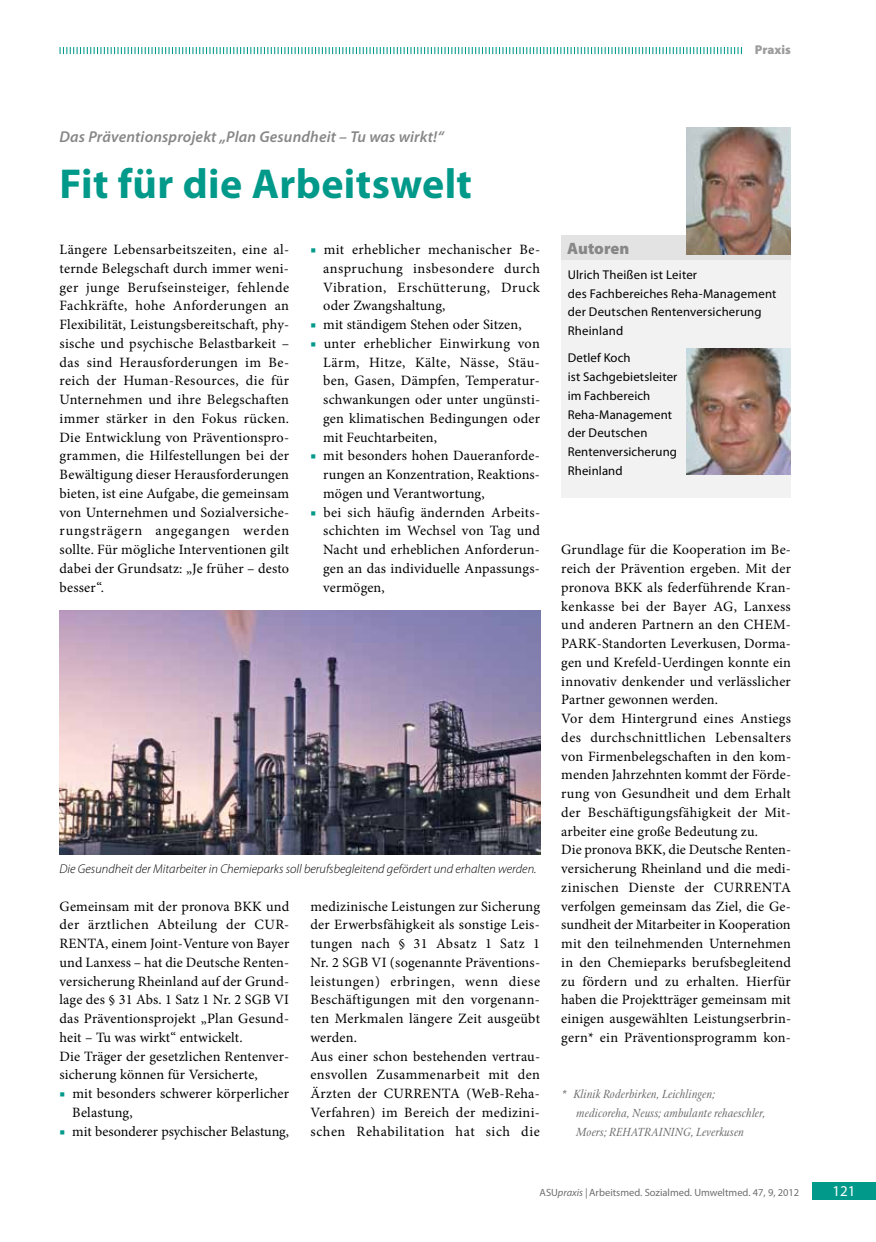
<style>
.page{position:relative;width:876px;height:1242px;background:#fff}
.page>*{position:absolute;margin:0;border:0;box-sizing:border-box;transform-origin:0 0}
.t1{font:700 42px "Myriad Pro";letter-spacing:.01em;color:#00998a}
.t2{font:900 16.5px "Myriad Pro";letter-spacing:-.005em;color:#868786}
.t3{font:italic 600 15.75px "Myriad Pro";letter-spacing:.01em;color:#868786}
.t4{font:15px "Myriad Pro";color:#fff}
.t5{font:14.25px/18.8px "Minion Pro";letter-spacing:.015em;color:#000;text-align:justify}
.t6{font:12.75px/18.8px "Myriad Pro";letter-spacing:.015em;color:#000}
.t7{font:italic 12.75px/18.8px "Stone Print";letter-spacing:.005em;color:#6e6e6e}
.t8{font:italic 300 12.75px "Myriad Pro";color:#000}
.t9{font:900 12.75px "Myriad Pro";color:#9c9c9d}
.t10{font:10.5px "Myriad Pro";color:#6e6e6e}
.s1{color:#00998a}
.s2{font-style:italic}
</style>
<div class="page">
<div style="left:812px;top:1182px;width:64px;height:17px;background:#00998a"></div>
<img style="left:60px;top:610px;width:480px;height:244px">
<svg style="left:60px;top:47px;width:682px;height:7px"></svg>
<div style="left:561px;top:235px;width:230px;height:26px;background:#e3e3e3"></div>
<div style="left:561px;top:261px;width:230px;height:237px;background:#f2f2f2"></div>
<img style="left:687px;top:128px;width:104px;height:126px">
<img style="left:687px;top:348px;width:104px;height:127px">
<p class="t9" style="left:755px;top:43px;width:37px">Praxis</p>
<p class="t3" style="left:60px;top:128px;width:386px">Das Präventionsprojekt „Plan Gesundheit – Tu was wirkt!“</p>
<h1 class="t1" style="left:60px;top:160px;width:414px">Fit für die Arbeitswelt</h1>
<p class="t5" style="left:60px;top:240px;width:231px">Längere Lebensarbeitszeiten, eine al&shy;ternde Belegschaft durch immer weni&shy;ger junge Berufseinsteiger, fehlende Fachkräfte, hohe Anforderungen an Flexibilität, Leistungsbereitschaft, phy&shy;sische und psychische Belastbarkeit – das sind Herausforderungen im Be&shy;reich der Human-Resources, die für Unternehmen und ihre Belegschaften immer stärker in den Fokus rücken.<br>Die Entwicklung von Präventionspro&shy;grammen, die Hilfestellungen bei der Bewältigung dieser Herausforderungen bieten, ist eine Aufgabe, die gemeinsam von Unternehmen und Sozialversiche&shy;rungsträgern angegangen werden sollte. Für mögliche Interventionen gilt dabei der Grundsatz: „Je früher – desto besser“.</p>
<p class="t5" style="left:323px;top:240px;width:218px;text-indent:-13px"><span class="s1">■</span> mit erheblicher mechanischer Be&shy;anspruchung insbesondere durch Vibration, Erschütterung, Druck oder Zwangshaltung,</p>
<p class="t5" style="left:310px;top:315px;width:213px"><span class="s1">■</span> mit ständigem Stehen oder Sitzen,</p>
<p class="t5" style="left:323px;top:334px;width:218px;text-indent:-13px"><span class="s1">■</span> unter erheblicher Einwirkung von Lärm, Hitze, Kälte, Nässe, Stäu&shy;ben, Gasen, Dämpfen, Temperatur&shy;schwankungen oder unter ungünsti&shy;gen klimatischen Bedingungen oder mit Feuchtarbeiten,</p>
<p class="t5" style="left:323px;top:446px;width:218px;text-indent:-13px"><span class="s1">■</span> mit besonders hohen Daueranforde&shy;rungen an Konzentration, Reaktions&shy;mögen und Verantwortung,</p>
<p class="t5" style="left:323px;top:503px;width:218px;text-indent:-13px"><span class="s1">■</span> bei sich häufig ändernden Arbeits&shy;schichten im Wechsel von Tag und Nacht und erheblichen Anforderun&shy;gen an das individuelle Anpassungs&shy;vermögen,</p>
<p class="t8" style="left:60px;top:862px;width:478px">Die Gesundheit der Mitarbeiter in Chemieparks soll berufsbegleitend gefördert und erhalten werden.</p>
<p class="t5" style="left:60px;top:896px;width:231px;text-align:left">Gemeinsam mit der pronova BKK und der ärztlichen Abteilung der CUR-RENTA, einem Joint-Venture von Bayer und Lanxess – hat die Deutsche Renten&shy;versicherung Rheinland auf der Grund&shy;lage des § 31 Abs. 1 Satz 1 Nr. 2 SGB VI das Präventionsprojekt „Plan Gesund&shy;heit – Tu was wirkt“ entwickelt.<br>Die Träger der gesetzlichen Rentenver&shy;sicherung können für Versicherte,</p>
<p class="t5" style="left:72px;top:1084px;width:218px;text-indent:-13px"><span class="s1">■</span> mit besonders schwerer körperlicher<br>Belastung,</p>
<p class="t5" style="left:60px;top:1121px;width:231px"><span class="s1">■</span> mit besonderer psychischer Belastung,</p>
<p class="t5" style="left:310px;top:896px;width:231px;text-align:left">medizinische Leistungen zur Sicherung der Erwerbsfähigkeit als sonstige Leis&shy;tungen nach § 31 Absatz 1 Satz 1<br>Nr. 2 SGB VI (sogenannte Präventions&shy;leistungen) erbringen, wenn diese Beschäftigungen mit den vorgenann&shy;ten Merkmalen längere Zeit ausgeübt werden.<br>Aus einer schon bestehenden vertrau&shy;ensvollen Zusammenarbeit mit den Ärzten der CURRENTA (WeB-Reha-Verfahren) im Bereich der medizini&shy;schen Rehabilitation hat sich die</p>
<p class="t2" style="left:567px;top:239px;width:63px">Autoren</p>
<p class="t6" style="left:568px;top:265px;width:210px">Ulrich Theißen ist Leiter<br>des Fachbereiches Reha-Management der Deutschen Rentenversicherung<br>Rheinland</p>
<p class="t6" style="left:568px;top:349px;width:111px">Detlef Koch<br>ist Sachgebietsleiter im Fachbereich<br>Reha-Management der Deutschen<br>Rentenversicherung<br>Rheinland</p>
<p class="t5" style="left:561px;top:540px;width:231px;text-align:left">Grundlage für die Kooperation im Be&shy;reich der Prävention ergeben. Mit der pronova BKK als federführende Kran&shy;kenkasse bei der Bayer AG, Lanxess und anderen Partnern an den CHEM-PARK-Standorten Leverkusen, Dorma&shy;gen und Krefeld-Uerdingen konnte ein innovativ denkender und verlässlicher Partner gewonnen werden.<br>Vor dem Hintergrund eines Anstiegs des durchschnittlichen Lebensalters von Firmenbelegschaften in den kom&shy;menden Jahrzehnten kommt der Förde&shy;rung von Gesundheit und dem Erhalt der Beschäftigungsfähigkeit der Mit&shy;arbeiter eine große Bedeutung zu.<br>Die pronova BKK, die Deutsche Renten&shy;versicherung Rheinland und die medi&shy;zinischen Dienste der CURRENTA verfolgen gemeinsam das Ziel, die Ge&shy;sundheit der Mitarbeiter in Kooperation mit den teilnehmenden Unternehmen in den Chemieparks berufsbegleitend zu fördern und zu erhalten. Hierfür haben die Projektträger gemeinsam mit einigen ausgewählten Leistungserbrin&shy;gern* ein Präventionsprogramm kon-</p>
<p class="t7" style="left:576px;top:1084px;width:191px;text-indent:-15px">* Klinik Roderbirken, Leichlingen; medicoreha, Neuss; ambulante rehaeschler,<br>Moers; REHATRAINING, Leverkusen</p>
<p class="t10" style="left:540px;top:1186px;width:261px">ASU<span class="s2">praxis |</span> Arbeitsmed. Sozialmed. Umweltmed. 47, 9, 2012</p>
<p class="t4" style="left:832px;top:1182px;width:25px">121</p>
</div>
